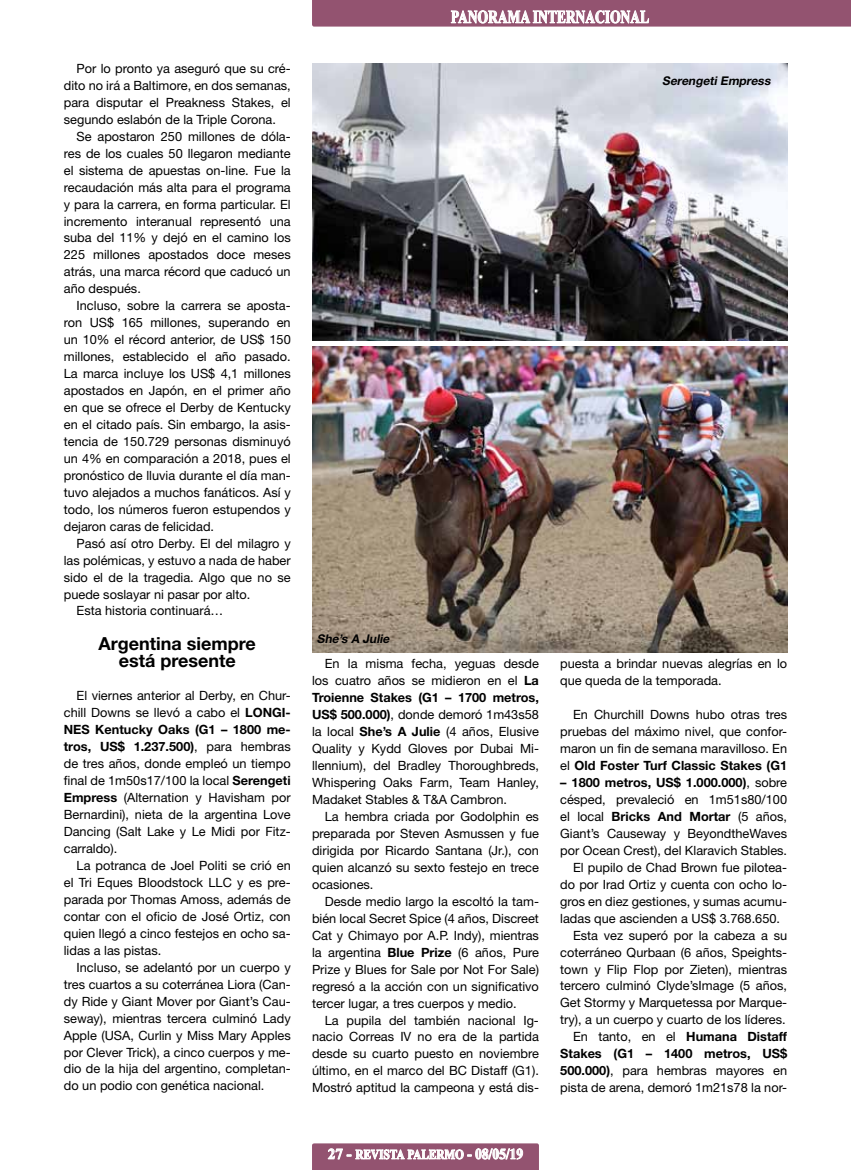
<style>
.page{position:relative;width:851px;height:1170px;background:#fff}
.page>*{position:absolute;margin:0;border:0;box-sizing:border-box;transform-origin:0 0}
.t1{font:700 18px/17px "Helvetica Neue LT Std";color:#000;text-align:center}
.t2{font:700 18px "Times New Roman";color:#fff;scale:.75 1}
.t3{font:700 13.5px "Times New Roman";color:#fff;scale:.83 1}
.t4{font:12.75px/17px "Helvetica Neue LT Std";color:#000;text-align:justify}
.t5{font:700 12.75px "Helvetica Neue LT Std";color:#000}
.t6{font:italic 700 12px "Helvetica Neue LT Std";color:#000}
.s1{font-weight:700}
.s2{font-weight:400}
.s3{font-size:15px}
</style>
<div class="page">
<svg style="left:312px;top:1143px;width:227px;height:26px;background:#a6728a"></svg>
<svg style="left:312px;top:0;width:538px;height:27px;background:#9d637d"></svg>
<img style="left:312px;top:64px;width:475px;height:277px">
<img style="left:312px;top:347px;width:475px;height:305px">
<p class="t4" style="left:64px;top:60px;width:228px;text-indent:13px">Por lo pronto ya aseguró que su cré&shy;dito no irá a Baltimore, en dos semanas, para disputar el Preakness Stakes, el segundo eslabón de la Triple Corona.</p>
<p class="t4" style="left:64px;top:127px;width:228px;text-indent:13px">Se apostaron 250 millones de dóla&shy;res de los cuales 50 llegaron mediante el sistema de apuestas on-line. Fue la recaudación más alta para el programa y para la carrera, en forma particular. El incremento interanual representó una suba del 11% y dejó en el camino los 225 millones apostados doce meses atrás, una marca récord que caducó un año después.</p>
<p class="t4" style="left:64px;top:297px;width:228px;text-indent:13px">Incluso, sobre la carrera se aposta&shy;ron US$ 165 millones, superando en un 10% el récord anterior, de US$ 150 millones, establecido el año pasado.<br>La marca incluye los US$ 4,1 millones apostados en Japón, en el primer año en que se ofrece el Derby de Kentucky en el citado país. Sin embargo, la asis&shy;tencia de 150.729 personas disminuyó un 4% en comparación a 2018, pues el pronóstico de lluvia durante el día man&shy;tuvo alejados a muchos fanáticos. Así y todo, los números fueron estupendos y dejaron caras de felicidad.</p>
<p class="t4" style="left:77px;top:534px;width:216px">Pasó así otro Derby. El del milagro y</p>
<p class="t4" style="left:64px;top:551px;width:228px">las polémicas, y estuvo a nada de haber</p>
<p class="t4" style="left:64px;top:568px;width:228px">sido el de la tragedia. Algo que no se</p>
<p class="t4" style="left:64px;top:585px;width:188px">puede soslayar ni pasar por alto.</p>
<p class="t4" style="left:77px;top:602px;width:148px">Esta historia continuará…</p>
<h1 class="t1" style="left:99px;top:634px;width:159px">Argentina siempre está presente</h1>
<p class="t4" style="left:64px;top:687px;width:228px;text-indent:13px">El viernes anterior al Derby, en Chur&shy;chill Downs se llevó a cabo el <span class="s1">LONGI-NES Kentucky Oaks (G1 – 1800 me&shy;tros, US$ 1.237.500)</span>, para hembras de tres años, donde empleó un tiempo final de 1m50s17/100 la local <span class="s1">Serengeti Empress</span> (Alternation y Havisham por Bernardini), nieta de la argentina Love Dancing (Salt Lake y Le Midi por Fitz&shy;carraldo).</p>
<p class="t4" style="left:64px;top:856px;width:228px;text-indent:13px">La potranca de Joel Politi se crió en el Tri Eques Bloodstock LLC y es pre&shy;parada por Thomas Amoss, además de contar con el oficio de José Ortiz, con quien llegó a cinco festejos en ocho sa&shy;lidas a las pistas.</p>
<p class="t4" style="left:64px;top:958px;width:228px;text-indent:13px">Incluso, se adelantó por un cuerpo y tres cuartos a su coterránea Liora (Can&shy;dy Ride y Giant Mover por Giant’s Cau&shy;seway), mientras tercera culminó Lady Apple (USA, Curlin y Miss Mary Apples por Clever Trick), a cinco cuerpos y me&shy;dio de la hija del argentino, completan&shy;do un podio con genética nacional.</p>
<h1 class="t2" style="left:451px;top:4px;width:266px">PANORAMA INTERNACIONAL</h1>
<p class="t6" style="left:662px;top:73px;width:112px">Serengeti Empress</p>
<p class="t6" style="left:317px;top:631px;width:76px">She’s A Julie</p>
<p class="t4" style="left:312px;top:655px;width:228px;text-indent:13px">En la misma fecha, yeguas desde los cuatro años se midieron en el <span class="s1">La Troienne Stakes (G1 – 1700 metros, US$ 500.000)</span>, donde demoró 1m43s58 la local <span class="s1">She’s A Julie</span> (4 años, Elusive Quality y Kydd Gloves por Dubai Mi&shy;llennium), del Bradley Thoroughbreds, Whispering Oaks Farm, Team Hanley, Madaket Stables &amp; T&amp;A Cambron.</p>
<p class="t4" style="left:312px;top:807px;width:228px;text-indent:13px">La hembra criada por Godolphin es preparada por Steven Asmussen y fue dirigida por Ricardo Santana (Jr.), con quien alcanzó su sexto festejo en trece ocasiones.</p>
<p class="t4" style="left:312px;top:892px;width:228px;text-indent:13px">Desde medio largo la escoltó la tam&shy;bién local Secret Spice (4 años, Discreet Cat y Chimayo por A.P. Indy), mientras la argentina <span class="s1">Blue Prize</span> (6 años, Pure Prize y Blues for Sale por Not For Sale) regresó a la acción con un significativo tercer lugar, a tres cuerpos y medio.</p>
<p class="t4" style="left:312px;top:1011px;width:228px;text-indent:13px">La pupila del también nacional Ig&shy;nacio Correas IV no era de la partida desde su cuarto puesto en noviembre último, en el marco del BC Distaff (G1).<br>Mostró aptitud la campeona y está dis-</p>
<p class="t4" style="left:560px;top:655px;width:228px">puesta a brindar nuevas alegrías en lo que queda de la temporada.</p>
<p class="t4" style="left:560px;top:706px;width:228px;text-indent:13px">En Churchill Downs hubo otras tres pruebas del máximo nivel, que confor&shy;maron un fin de semana maravilloso. En el <span class="s1">Old Foster Turf Classic Stakes (G1</span></p>
<p class="t5" style="left:560px;top:774px;width:228px">– 1800 metros, US$ 1.000.000)<span class="s2">, sobre</span></p>
<p class="t4" style="left:560px;top:790px;width:228px">césped, prevaleció en 1m51s80/100</p>
<p class="t5" style="left:560px;top:808px;width:228px"><span class="s2">el local</span> Bricks And Mortar <span class="s2">(5 años,</span></p>
<p class="t4" style="left:560px;top:824px;width:228px">Giant’s Causeway y BeyondtheWaves</p>
<p class="t4" style="left:560px;top:841px;width:228px">por Ocean Crest), del Klaravich Stables.</p>
<p class="t4" style="left:573px;top:858px;width:215px">El pupilo de Chad Brown fue pilotea-</p>
<p class="t4" style="left:560px;top:875px;width:228px">do por Irad Ortiz y cuenta con ocho lo-</p>
<p class="t4" style="left:560px;top:892px;width:228px">gros en diez gestiones, y sumas acumu-</p>
<p class="t4" style="left:560px;top:909px;width:221px">ladas que ascienden a US$ 3.768.650.</p>
<p class="t4" style="left:573px;top:926px;width:216px">Esta vez superó por la cabeza a su</p>
<p class="t4" style="left:560px;top:943px;width:228px">coterráneo Qurbaan (6 años, Speights-</p>
<p class="t4" style="left:560px;top:960px;width:228px">town y Flip Flop por Zieten), mientras</p>
<p class="t4" style="left:560px;top:977px;width:228px">tercero culminó Clyde’sImage (5 años,</p>
<p class="t4" style="left:560px;top:994px;width:228px">Get Stormy y Marquetessa por Marque-</p>
<p class="t4" style="left:560px;top:1011px;width:227px">try), a un cuerpo y cuarto de los líderes.</p>
<p class="t5" style="left:573px;top:1028px;width:216px"><span class="s2">En tanto, en el</span> Humana Distaff</p>
<p class="t5" style="left:560px;top:1045px;width:228px">Stakes (G1 – 1400 metros, US$</p>
<p class="t4" style="left:560px;top:1061px;width:228px"><span class="s1">500.000)</span>, para hembras mayores en</p>
<p class="t4" style="left:560px;top:1078px;width:228px">pista de arena, demoró 1m21s78 la nor-</p>
<p class="t3" style="left:328px;top:1144px;width:237px"><span class="s3">27 -</span> REVISTA PALERMO <span class="s3">- 08/05/19</span></p>
</div>
